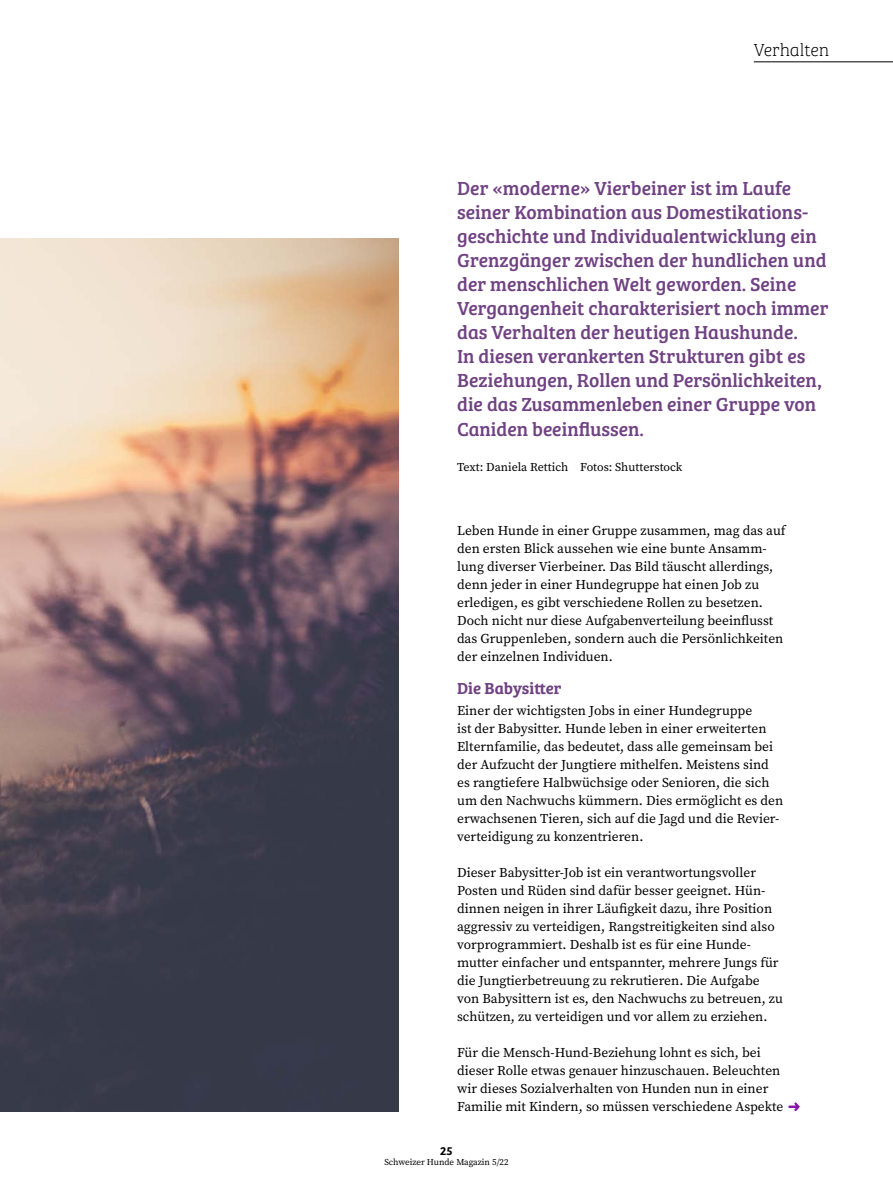
<style>
.page{position:relative;width:893px;height:1191px;background:#fff}
.page>*{position:absolute;margin:0;border:0;box-sizing:border-box;transform-origin:0 0}
.Lead_14_17{font:19.5px/24.2px "Bree Serif";color:#704283}
.Rubrik_Rechts{font:18px "Bree Serif Th";letter-spacing:-.01em;color:#000}
.Untertitel{font:16.5px "Bree Serif Sb";color:#704283}
.Lauftext_9_12{font:13.5px/18px "Source Serif Pro";color:#000}
.Autor_Fotos_unter_Le{font:12px "Source Serif Pro";color:#000}
.t1{font:600 12px "Bree";color:#000}
.t2{font:9px "Source Serif 4";color:#000}
</style>
<div class="page">
<img style="left:0;top:238px;width:399px;height:873px">
<svg style="left:788px;top:1102px;width:12px;height:9px"></svg>
<hr style="left:754px;top:61px;width:139px;height:1px;background:#000">
<p class="Rubrik_Rechts" style="left:754px;top:37px;width:77px">Verhalten</p>
<p class="Lead_14_17" style="left:457px;top:175px;width:373px">Der «moderne» Vierbeiner ist im Laufe seiner Kombination aus Domestikations&shy;geschichte und Individualentwicklung ein Grenzgänger zwischen der hundlichen und der menschlichen Welt geworden. Seine Vergangenheit charakterisiert noch immer das Verhalten der heutigen Haushunde.<br>In diesen verankerten Strukturen gibt es Beziehungen, Rollen und Persönlichkeiten, die das Zusammenleben einer Gruppe von Caniden beeinflussen.</p>
<p class="Autor_Fotos_unter_Le" style="left:457px;top:459px;width:227px">Text: Daniela Rettich Fotos: Shutterstock</p>
<p class="Lauftext_9_12" style="left:457px;top:522px;width:330px">Leben Hunde in einer Gruppe zusammen, mag das auf den ersten Blick aussehen wie eine bunte Ansamm&shy;lung diverser Vierbeiner. Das Bild täuscht allerdings, denn jeder in einer Hundegruppe hat einen Job zu erledigen, es gibt verschiedene Rollen zu besetzen.<br>Doch nicht nur diese Aufgabenverteilung beeinflusst das Gruppenleben, sondern auch die Persönlichkeiten der einzelnen Individuen.</p>
<p class="Untertitel" style="left:457px;top:676px;width:106px">Die Babysitter</p>
<p class="Lauftext_9_12" style="left:457px;top:702px;width:328px">Einer der wichtigsten Jobs in einer Hundegruppe<br>ist der Babysitter. Hunde leben in einer erweiterten Elternfamilie, das bedeutet, dass alle gemeinsam bei der Aufzucht der Jungtiere mithelfen. Meistens sind es rangtiefere Halbwüchsige oder Senioren, die sich um den Nachwuchs kümmern. Dies ermöglicht es den erwachsenen Tieren, sich auf die Jagd und die Revier&shy;verteidigung zu konzentrieren.</p>
<p class="Lauftext_9_12" style="left:457px;top:864px;width:327px">Dieser Babysitter-Job ist ein verantwortungsvoller Posten und Rüden sind dafür besser geeignet. Hün&shy;dinnen neigen in ihrer Läufigkeit dazu, ihre Position aggressiv zu verteidigen, Rangstreitigkeiten sind also vorprogrammiert. Deshalb ist es für eine Hunde&shy;mutter einfacher und entspannter, mehrere Jungs für die Jungtierbetreuung zu rekrutieren. Die Aufgabe von Babysittern ist es, den Nachwuchs zu betreuen, zu schützen, zu verteidigen und vor allem zu erziehen.</p>
<p class="Lauftext_9_12" style="left:457px;top:1044px;width:328px">Für die Mensch-Hund-Beziehung lohnt es sich, bei dieser Rolle etwas genauer hinzuschauen. Beleuchten wir dieses Sozialverhalten von Hunden nun in einer Familie mit Kindern, so müssen verschiedene Aspekte</p>
<p class="t1" style="left:440px;top:1141px;width:14px">25</p>
<p class="t2" style="left:384px;top:1156px;width:126px">Schweizer Hunde Magazin 5/22</p>
</div>
